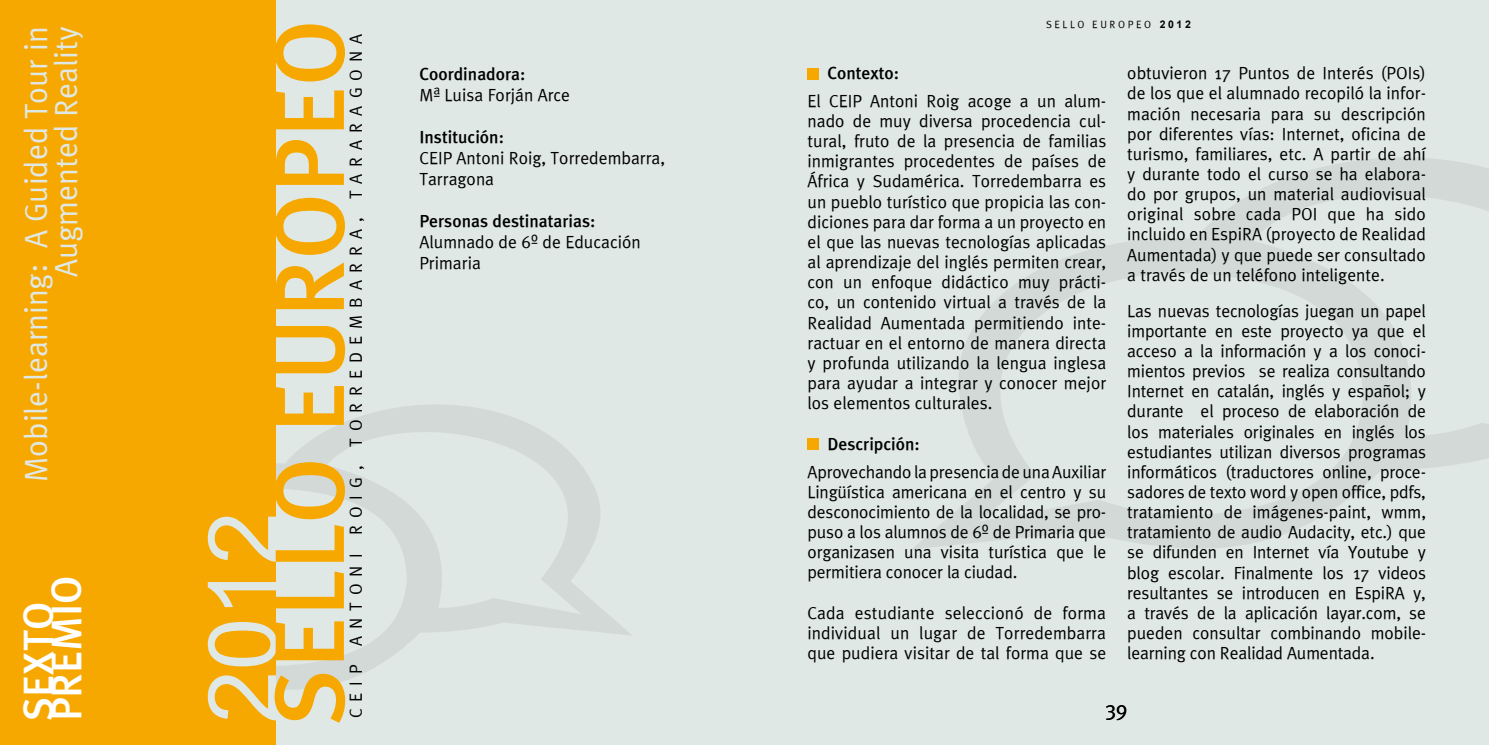
<style>
.page{position:relative;width:1489px;height:745px;background:#fff}
.page>*{position:absolute;margin:0;border:0;box-sizing:border-box;transform-origin:0 0}
.t1{font:98.52px "Meta Plus Medium Roman";color:#f6a800}
.t2{font:95.02px "Arial";color:#e0e8e5}
.t3{font:42px "Meta Plus Medium Roman";color:#fff}
.t4{font:31.5px/29.8px "Meta Plus Normal Roman";color:#e0e8e5;text-align:right}
.t5{font:21px "Meta Plus Normal Roman";color:#000}
.t6{font:17.5px/20.1px "Meta Plus Normal Roman";color:#000;text-align:justify}
.t7{font:17.5px "Meta Plus Medium Roman";color:#000}
.t8{font:17.5px "Meta Plus Normal Roman";letter-spacing:.4em;color:#000}
.t9{font:10.5px "Meta Plus Normal Roman";letter-spacing:.25em;color:#000}
.s1{font-family:"Arial";font-weight:700}
</style>
<div class="page">
<div style="left:200px;top:0;width:1288px;height:744px;background:#e0e8e5"></div>
<svg style="left:913px;top:157px;width:575px;height:392px"></svg>
<svg style="left:276px;top:405px;width:355px;height:285px"></svg>
<div style="left:0;top:0;width:276px;height:744px;background:#f6a800"></div>
<div style="left:807px;top:68px;width:11px;height:11px;background:#f6a800"></div>
<div style="left:807px;top:438px;width:11px;height:11px;background:#f6a800"></div>
<h3 class="t4" style="left:21px;top:481px;width:456px;rotate:-90deg">Mobile-learning: A Guided Tour in<br>Augmented Reality</h3>
<h1 class="t1" style="left:252px;top:725px;width:706px;rotate:-90deg">SELLO EUROPEO</h1>
<p class="t8" style="left:346px;top:718px;width:685px;rotate:-90deg">CEIP ANTONI ROIG, TORREDEMBARRA, TARARAGONA</p>
<h2 class="t2" style="left:180px;top:722px;width:213px;rotate:-90deg">2012</h2>
<h3 class="t3" style="left:42px;top:721px;width:147px;rotate:-90deg">PREMIO</h3>
<h3 class="t3" style="left:14px;top:721px;width:121px;rotate:-90deg">SEXTO</h3>
<p class="t7" style="left:419px;top:64px;width:108px">Coordinadora:</p>
<p class="t6" style="left:419px;top:85px;width:152px">Mª Luisa Forján Arce</p>
<p class="t7" style="left:419px;top:127px;width:86px">Institución:</p>
<p class="t6" style="left:419px;top:147px;width:247px;line-height:21px">CEIP Antoni Roig, Torredembarra,<br>Tarragona</p>
<p class="t7" style="left:419px;top:211px;width:178px">Personas destinatarias:</p>
<p class="t6" style="left:419px;top:231px;width:223px;line-height:21px">Alumnado de 6º de Educación<br>Primaria</p>
<p class="t9" style="left:1045px;top:19px;width:146px">SELLO EUROPEO <span class="s1">2012</span></p>
<p class="t7" style="left:827px;top:63px;width:73px">Contexto:</p>
<p class="t6" style="left:807px;top:90px;width:300px">El CEIP Antoni Roig acoge a un alum&shy;nado de muy diversa procedencia cul&shy;tural, fruto de la presencia de familias inmigrantes procedentes de países de África y Sudamérica. Torredembarra es un pueblo turístico que propicia las con&shy;diciones para dar forma a un proyecto en el que las nuevas tecnologías aplicadas al aprendizaje del inglés permiten crear, con un enfoque didáctico muy prácti&shy;co, un contenido virtual a través de la Realidad Aumentada permitiendo inte&shy;ractuar en el entorno de manera directa y profunda utilizando la lengua inglesa para ayudar a integrar y conocer mejor los elementos culturales.</p>
<p class="t7" style="left:827px;top:433px;width:94px">Descripción:</p>
<p class="t6" style="left:807px;top:461px;width:300px">Aprovechando la presencia de una Auxiliar Lingüística americana en el centro y su desconocimiento de la localidad, se pro&shy;puso a los alumnos de 6º de Primaria que organizasen una visita turística que le permitiera conocer la ciudad.</p>
<p class="t6" style="left:807px;top:602px;width:300px">Cada estudiante seleccionó de forma individual un lugar de Torredembarra que pudiera visitar de tal forma que se</p>
<p class="t6" style="left:1127px;top:63px;width:300px">obtuvieron 17 Puntos de Interés (POIs) de los que el alumnado recopiló la infor&shy;mación necesaria para su descripción por diferentes vías: Internet, oficina de turismo, familiares, etc. A partir de ahí y durante todo el curso se ha elabora&shy;do por grupos, un material audiovisual original sobre cada POI que ha sido incluido en EspiRA (proyecto de Realidad Aumentada) y que puede ser consultado a través de un teléfono inteligente.</p>
<p class="t6" style="left:1127px;top:300px;width:300px">Las nuevas tecnologías juegan un papel importante en este proyecto ya que el acceso a la información y a los conoci&shy;mientos previos se realiza consultando Internet en catalán, inglés y español; y durante el proceso de elaboración de los materiales originales en inglés los estudiantes utilizan diversos programas informáticos (traductores online, proce&shy;sadores de texto word y open office, pdfs, tratamiento de imágenes-paint, wmm, tratamiento de audio Audacity, etc.) que se difunden en Internet vía Youtube y blog escolar. Finalmente los 17 videos resultantes se introducen en EspiRA y, a través de la aplicación layar.com, se pueden consultar combinando mobile&shy;learning con Realidad Aumentada.</p>
<p class="t5" style="left:1104px;top:696px;width:24px">39</p>
</div>
